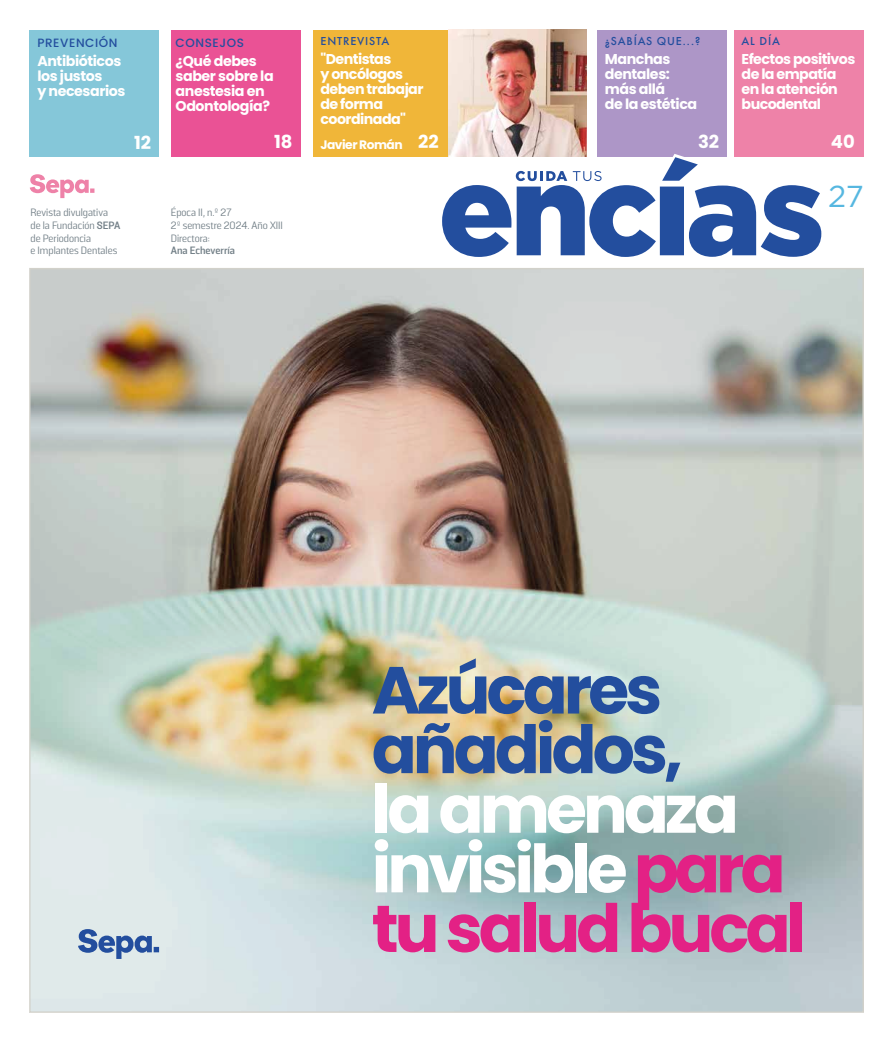
<style>
.page{position:relative;width:893px;height:1042px;background:#fff}
.page>*{position:absolute;margin:0;border:0;box-sizing:border-box;transform-origin:0 0}
.t1{font:700 66.45px/59.6px "Poppins";letter-spacing:-.06em;color:#fff}
.t2{font:700 66.45px/59.6px "Poppins";letter-spacing:-.06em;color:#234e9e}
.t3{font:30.3px "Gotham HTF";color:#56b7e0}
.t4{font:700 18px "Poppins";color:#fff}
.t5{font:700 14.25px/15px "Poppins";letter-spacing:-.03em;color:#fff}
.t6{font:700 12.3px "Poppins";letter-spacing:-.04em;color:#fff}
.t7{font:500 12px "Futura PT";letter-spacing:.07em;color:#234e9e}
.t8{font:500 12px "Poppins";letter-spacing:.05em;color:#234e9e}
.t9{font:10.65px/12.8px "Solido";color:#717e86}
.t10{font:700 10.65px "Solido";color:#717e86}
.s1{font-weight:700}
.s2{color:#e32185}
</style>
<div class="page">
<img style="left:30px;top:269px;width:833px;height:743px">
<div style="left:597px;top:30px;width:129px;height:127px;background:#ad96c7"></div>
<div style="left:734px;top:30px;width:129px;height:127px;background:#ee82a8"></div>
<div style="left:314px;top:30px;width:272px;height:127px;background:#f0b639"></div>
<img style="left:448px;top:30px;width:138px;height:124px">
<svg style="left:30px;top:174px;width:64px;height:24px"></svg>
<svg style="left:442px;top:154px;width:379px;height:103px"></svg>
<div style="left:30px;top:30px;width:129px;height:127px;background:#85c7d9"></div>
<div style="left:171px;top:30px;width:129px;height:127px;background:#ea5295"></div>
<svg style="left:78px;top:929px;width:81px;height:30px;background:#93aacb"></svg>
<p class="t8" style="left:37px;top:34px;width:82px">PREVENCIÓN</p>
<p class="t5" style="left:37px;top:53px;width:90px">Antibióticos los justos<br>y necesarios</p>
<p class="t7" style="left:742px;top:33px;width:40px">AL DÍA</p>
<p class="t5" style="left:742px;top:51px;width:115px">Efectos positivos de la empatía en la atención bucodental</p>
<p class="t7" style="left:605px;top:33px;width:97px">¿SABÍAS QUE...?</p>
<p class="t5" style="left:605px;top:52px;width:94px">Manchas dentales: más allá<br>de la estética</p>
<p class="t4" style="left:698px;top:131px;width:23px">32</p>
<p class="t7" style="left:320px;top:33px;width:70px">ENTREVISTA</p>
<p class="t5" style="left:320px;top:52px;width:104px">"Dentistas<br>y oncólogos deben trabajar de forma coordinada"</p>
<p class="t6" style="left:320px;top:137px;width:84px">Javier Román</p>
<p class="t8" style="left:176px;top:34px;width:70px">CONSEJOS</p>
<p class="t5" style="left:176px;top:53px;width:100px">¿Qué debes saber sobre la anestesia en<br>Odontología?</p>
<p class="t4" style="left:134px;top:133px;width:19px">12</p>
<p class="t4" style="left:274px;top:131px;width:20px">18</p>
<p class="t4" style="left:418px;top:131px;width:22px">22</p>
<p class="t4" style="left:831px;top:131px;width:25px">40</p>
<p class="t9" style="left:31px;top:207px;width:91px">Revista divulgativa de la Fundación <span class="s1">SEPA </span>de Periodoncia<br>e Implantes Dentales</p>
<p class="t9" style="left:171px;top:207px;width:114px">Época II, n.º 27<br>2º semestre 2024. Año XIII<br>Directora:</p>
<p class="t10" style="left:171px;top:245px;width:66px">Ana Echeverría</p>
<h2 class="t3" style="left:828px;top:179px;width:37px">27</h2>
<h1 class="t2" style="left:372px;top:661px;width:313px">Azúcares añadidos,</h1>
<h1 class="t1" style="left:372px;top:780px;width:436px">la amenaza invisible<span class="s2">para tu salud bucal</span></h1>
</div>
